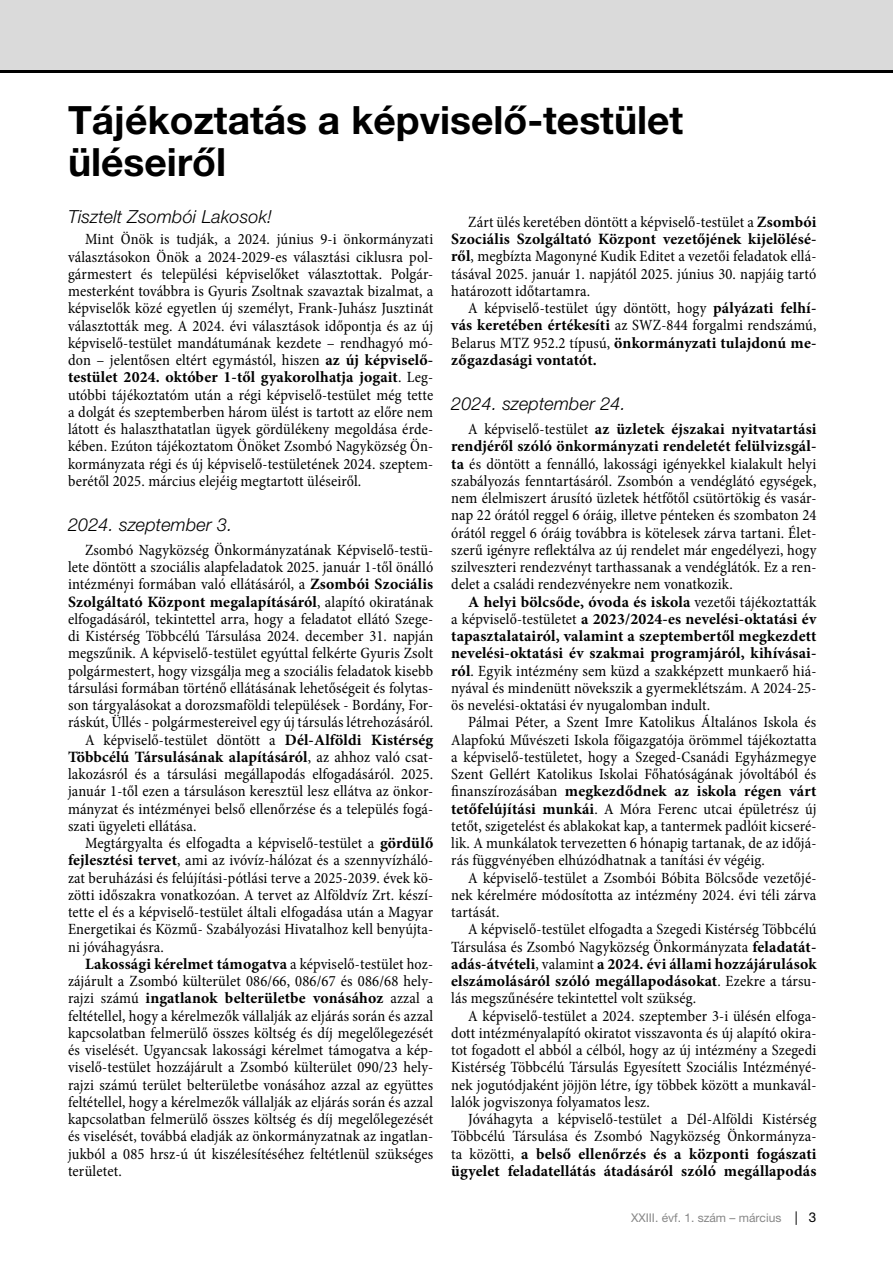
<style>
.page{position:relative;width:893px;height:1263px;background:#fff}
.page>*{position:absolute;margin:0;border:0;box-sizing:border-box;transform-origin:0 0}
.t1{font:700 39px/42px "Helvetica Neue LT Pro";color:#000}
.t2{font:italic 300 18px "Helvetica Neue LT Pro";letter-spacing:.01em;color:#000}
.t3{font:condensed 15.75px/17.2px "Minion Pro";letter-spacing:.01em;color:#000;text-align:justify}
.t4{font:700 15.75px "Minion Pro";letter-spacing:.005em;color:#000}
.t5{font:12px "Helvetica Neue LT Pro";color:#878787}
.s1{font-weight:700;font-stretch:normal}
.s2{font-weight:400;font-stretch:condensed}
.s3{font-size:13.5px;color:#000}
</style>
<div class="page">
<div style="left:0;top:0;width:893px;height:72px;background:#dadada"></div>
<hr style="left:0;top:70px;width:893px;height:2px;background:#000">
<h1 class="t1" style="left:68px;top:98px;width:617px">Tájékoztatás a képviselő-testület üléseiről</h1>
<p class="t2" style="left:68px;top:206px;width:206px">Tisztelt Zsombói Lakosok!</p>
<p class="t3" style="left:68px;top:231px;width:367px;text-indent:17px">Mint Önök is tudják, a 2024. június 9-i önkormányzati választásokon Önök a 2024-2029-es választási ciklusra pol&shy;gármestert és települési képviselőket választottak. Polgár&shy;mesterként továbbra is Gyuris Zsoltnak szavaztak bizalmat, a képviselők közé egyetlen új személyt, Frank-Juhász Jusztinát választották meg. A 2024. évi választások időpontja és az új képviselő-testület mandátumának kezdete – rendhagyó mó&shy;don – jelentősen eltért egymástól, hiszen <span class="s1">az új képviselő&shy;testület 2024. október 1-től gyakorolhatja jogait</span>. Leg&shy;utóbbi tájékoztatóm után a régi képviselő-testület még tette a dolgát és szeptemberben három ülést is tartott az előre nem látott és halaszthatatlan ügyek gördülékeny megoldása érde&shy;kében. Ezúton tájékoztatom Önöket Zsombó Nagyközség Ön&shy;kormányzata régi és új képviselő-testületének 2024. szeptem&shy;berétől 2025. március elejéig megtartott üléseiről.</p>
<p class="t2" style="left:68px;top:514px;width:166px">2024. szeptember 3.</p>
<p class="t3" style="left:85px;top:541px;width:350px">Zsombó Nagyközség Önkormányzatának Képviselő-testü-</p>
<p class="t3" style="left:68px;top:559px;width:367px">lete döntött a szociális alapfeladatok 2025. január 1-től önálló</p>
<p class="t3" style="left:68px;top:576px;width:367px">intézményi formában való ellátásáról, a <span class="s1">Zsombói Szociális</span></p>
<p class="t4" style="left:68px;top:590px;width:367px">Szolgáltató Központ megalapításáról<span class="s2">, alapító okiratának</span></p>
<p class="t3" style="left:68px;top:610px;width:367px">elfogadásáról, tekintettel arra, hogy a feladatot ellátó Szege-</p>
<p class="t3" style="left:68px;top:628px;width:367px">di Kistérség Többcélú Társulása 2024. december 31. napján</p>
<p class="t3" style="left:68px;top:645px;width:367px">megszűnik. A képviselő-testület egyúttal felkérte Gyuris Zsolt</p>
<p class="t3" style="left:68px;top:662px;width:367px">polgármestert, hogy vizsgálja meg a szociális feladatok kisebb</p>
<p class="t3" style="left:68px;top:679px;width:367px">társulási formában történő ellátásának lehetőségeit és folytas-</p>
<p class="t3" style="left:68px;top:697px;width:367px">son tárgyalásokat a dorozsmaföldi települések - Bordány, For-</p>
<p class="t3" style="left:68px;top:714px;width:367px">ráskút, Üllés - polgármestereivel egy új társulás létrehozásáról.</p>
<p class="t3" style="left:85px;top:731px;width:350px">A képviselő-testület döntött a <span class="s1">Dél-Alföldi Kistérség</span></p>
<p class="t4" style="left:68px;top:746px;width:367px">Többcélú Társulásának alapításáról<span class="s2">, az ahhoz való csat-</span></p>
<p class="t3" style="left:68px;top:766px;width:367px">lakozásról és a társulási megállapodás elfogadásáról. 2025.</p>
<p class="t3" style="left:68px;top:783px;width:367px">január 1-től ezen a társuláson keresztül lesz ellátva az önkor-</p>
<p class="t3" style="left:68px;top:800px;width:367px">mányzat és intézményei belső ellenőrzése és a település fogá-</p>
<p class="t3" style="left:68px;top:817px;width:130px">szati ügyeleti ellátása.</p>
<p class="t3" style="left:85px;top:835px;width:350px">Megtárgyalta és elfogadta a képviselő-testület a <span class="s1">gördülő</span></p>
<p class="t3" style="left:68px;top:852px;width:367px"><span class="s1">fejlesztési tervet</span>, ami az ivóvíz-hálózat és a szennyvízháló-</p>
<p class="t3" style="left:68px;top:869px;width:367px">zat beruházási és felújítási-pótlási terve a 2025-2039. évek kö-</p>
<p class="t3" style="left:68px;top:886px;width:367px">zötti időszakra vonatkozóan. A tervet az Alföldvíz Zrt. készí-</p>
<p class="t3" style="left:68px;top:904px;width:367px">tette el és a képviselő-testület általi elfogadása után a Magyar</p>
<p class="t3" style="left:68px;top:921px;width:367px">Energetikai és Közmű- Szabályozási Hivatalhoz kell benyújta-</p>
<p class="t3" style="left:68px;top:938px;width:98px">ni jóváhagyásra.</p>
<p class="t4" style="left:85px;top:953px;width:350px">Lakossági kérelmet támogatva <span class="s2">a képviselő-testület hoz-</span></p>
<p class="t3" style="left:68px;top:973px;width:367px">zájárult a Zsombó külterület 086/66, 086/67 és 086/68 hely-</p>
<p class="t4" style="left:68px;top:987px;width:367px"><span class="s2">rajzi számú</span> ingatlanok belterületbe vonásához <span class="s2">azzal a</span></p>
<p class="t3" style="left:68px;top:1007px;width:367px">feltétellel, hogy a kérelmezők vállalják az eljárás során és azzal</p>
<p class="t3" style="left:68px;top:1024px;width:367px">kapcsolatban felmerülő összes költség és díj megelőlegezését</p>
<p class="t3" style="left:68px;top:1042px;width:367px">és viselését. Ugyancsak lakossági kérelmet támogatva a kép-</p>
<p class="t3" style="left:68px;top:1059px;width:367px">viselő-testület hozzájárult a Zsombó külterület 090/23 hely-</p>
<p class="t3" style="left:68px;top:1076px;width:367px">rajzi számú terület belterületbe vonásához azzal az együttes</p>
<p class="t3" style="left:68px;top:1093px;width:367px">feltétellel, hogy a kérelmezők vállalják az eljárás során és azzal</p>
<p class="t3" style="left:68px;top:1110px;width:367px">kapcsolatban felmerülő összes költség és díj megelőlegezését</p>
<p class="t3" style="left:68px;top:1128px;width:367px">és viselését, továbbá eladják az önkormányzatnak az ingatlan-</p>
<p class="t3" style="left:68px;top:1145px;width:367px">jukból a 085 hrsz-ú út kiszélesítéséhez feltétlenül szükséges</p>
<p class="t3" style="left:68px;top:1162px;width:55px">területet.</p>
<p class="t3" style="left:451px;top:213px;width:367px;text-indent:17px">Zárt ülés keretében döntött a képviselő-testület a <span class="s1">Zsombói Szociális Szolgáltató Központ vezetőjének kijelölésé&shy;ről</span>, megbízta Magonyné Kudik Editet a vezetői feladatok ellá&shy;tásával 2025. január 1. napjától 2025. június 30. napjáig tartó határozott időtartamra.</p>
<p class="t3" style="left:451px;top:300px;width:367px;text-indent:17px">A képviselő-testület úgy döntött, hogy <span class="s1">pályázati felhí&shy;vás keretében értékesíti</span> az SWZ-844 forgalmi rendszámú, Belarus MTZ 952.2 típusú, <span class="s1">önkormányzati tulajdonú me&shy;zőgazdasági vontatót.</span></p>
<p class="t2" style="left:451px;top:393px;width:176px">2024. szeptember 24.</p>
<p class="t3" style="left:451px;top:421px;width:367px;text-indent:17px">A képviselő-testület <span class="s1">az üzletek éjszakai nyitvatartási rendjéről szóló önkormányzati rendeletét felülvizsgál&shy;ta</span> és döntött a fennálló, lakossági igényekkel kialakult helyi szabályozás fenntartásáról. Zsombón a vendéglátó egységek, nem élelmiszert árusító üzletek hétfőtől csütörtökig és vasár&shy;nap 22 órától reggel 6 óráig, illetve pénteken és szombaton 24 órától reggel 6 óráig továbbra is kötelesek zárva tartani. Élet&shy;szerű igényre reflektálva az új rendelet már engedélyezi, hogy szilveszteri rendezvényt tarthassanak a vendéglátók. Ez a ren&shy;delet a családi rendezvényekre nem vonatkozik.</p>
<p class="t3" style="left:451px;top:593px;width:367px;text-indent:17px"><span class="s1">A helyi bölcsőde, óvoda és iskola</span> vezetői tájékoztatták a képviselő-testületet <span class="s1">a 2023/2024-es nevelési-oktatási év tapasztalatairól, valamint a szeptembertől megkezdett nevelési-oktatási év szakmai programjáról, kihívásai&shy;ról</span>. Egyik intézmény sem küzd a szakképzett munkaerő hiá&shy;nyával és mindenütt növekszik a gyermeklétszám. A 2024-25- ös nevelési-oktatási év nyugalomban indult.</p>
<p class="t3" style="left:451px;top:714px;width:367px;text-indent:17px">Pálmai Péter, a Szent Imre Katolikus Általános Iskola és Alapfokú Művészeti Iskola főigazgatója örömmel tájékoztatta a képviselő-testületet, hogy a Szeged-Csanádi Egyházmegye Szent Gellért Katolikus Iskolai Főhatóságának jóvoltából és finanszírozásában <span class="s1">megkezdődnek az iskola régen várt tetőfelújítási munkái</span>. A Móra Ferenc utcai épületrész új tetőt, szigetelést és ablakokat kap, a tantermek padlóit kicseré&shy;lik. A munkálatok tervezetten 6 hónapig tartanak, de az időjá&shy;rás függvényében elhúzódhatnak a tanítási év végéig.</p>
<p class="t3" style="left:451px;top:869px;width:367px;text-indent:17px">A képviselő-testület a Zsombói Bóbita Bölcsőde vezetőjé&shy;nek kérelmére módosította az intézmény 2024. évi téli zárva tartását.</p>
<p class="t3" style="left:451px;top:921px;width:367px;text-indent:17px">A képviselő-testület elfogadta a Szegedi Kistérség Többcélú Társulása és Zsombó Nagyközség Önkormányzata <span class="s1">feladatát&shy;adás-átvételi</span>, valamint <span class="s1">a 2024. évi állami hozzájárulások elszámolásáról szóló megállapodásokat</span>. Ezekre a társu&shy;lás megszűnésére tekintettel volt szükség.</p>
<p class="t3" style="left:451px;top:1007px;width:367px;text-indent:17px">A képviselő-testület a 2024. szeptember 3-i ülésén elfoga&shy;dott intézményalapító okiratot visszavonta és új alapító okira&shy;tot fogadott el abból a célból, hogy az új intézmény a Szegedi Kistérség Többcélú Társulás Egyesített Szociális Intézményé&shy;nek jogutódjaként jöjjön létre, így többek között a munkavál&shy;lalók jogviszonya folyamatos lesz.</p>
<p class="t3" style="left:451px;top:1110px;width:367px;text-indent:17px">Jóváhagyta a képviselő-testület a Dél-Alföldi Kistérség Többcélú Társulása és Zsombó Nagyközség Önkormányza&shy;ta közötti, <span class="s1">a belső ellenőrzés és a központi fogászati ügyelet feladatellátás átadásáról szóló megállapodás</span></p>
<p class="t5" style="left:631px;top:1210px;width:187px">XXIII. évf. 1. szám – március <span class="s3">| 3</span></p>
</div>
